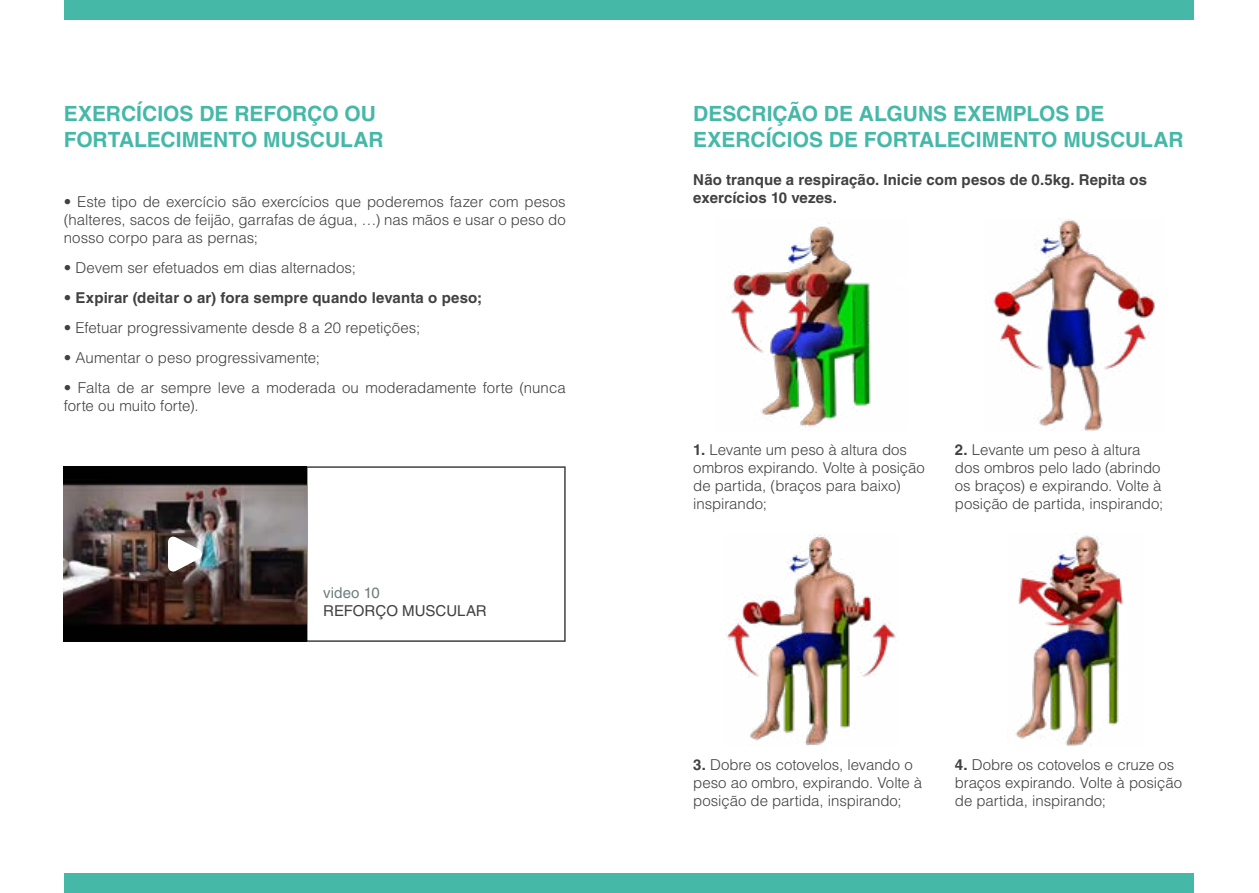
<style>
.page{position:relative;width:1259px;height:893px;background:#fff}
.page>*{position:absolute;margin:0;border:0;box-sizing:border-box;transform-origin:0 0}
.t1{font:700 21px/25.2px "Helvetica LT Std";color:#45b8a8}
.t2{font:300 15px/18px "Helvetica LT Std";color:#414042}
.t3{font:700 15px/18px "Helvetica LT Std";letter-spacing:.01em;color:#414042}
.t4{font:15px "Helvetica LT Std";color:#414042}
.t5{font:15px "Helvetica LT Std";letter-spacing:.005em;color:#6d7e7d}
.s1{font-weight:300}
.s2{font-weight:700}
</style>
<div class="page">
<div style="left:65px;top:873px;width:1129px;height:20px;background:#45b8a8"></div>
<div style="left:65px;top:0;width:1129px;height:20px;background:#45b8a8"></div>
<div style="left:306px;top:466px;width:260px;height:176px;border:2px solid #414042"></div>
<img style="left:64px;top:466px;width:242px;height:176px">
<svg style="left:168px;top:537px;width:34px;height:35px"></svg>
<img style="left:730px;top:223px;width:141px;height:205px">
<img style="left:727px;top:535px;width:169px;height:210px">
<img style="left:1016px;top:535px;width:108px;height:210px">
<img style="left:993px;top:219px;width:162px;height:211px">
<h1 class="t1" style="left:64px;top:101px;width:321px">EXERCÍCIOS DE REFORÇO OU<br>FORTALECIMENTO MUSCULAR</h1>
<p class="t2" style="left:64px;top:193px;width:503px;text-align:justify">• Este tipo de exercício são exercícios que poderemos fazer com pesos (halteres, sacos de feijão, garrafas de água, …) nas mãos e usar o peso do nosso corpo para as pernas;</p>
<p class="t2" style="left:64px;top:259px;width:294px">• Devem ser efetuados em dias alternados;</p>
<p class="t3" style="left:64px;top:289px;width:420px"><span class="s1">•</span> Expirar (deitar o ar) fora sempre quando levanta o peso;</p>
<p class="t2" style="left:64px;top:319px;width:358px">• Efetuar progressivamente desde 8 a 20 repetições;</p>
<p class="t2" style="left:64px;top:349px;width:258px">• Aumentar o peso progressivamente;</p>
<p class="t2" style="left:64px;top:379px;width:503px">• Falta de ar sempre leve a moderada ou moderadamente forte (nunca forte ou muito forte).</p>
<p class="t5" style="left:323px;top:584px;width:58px">video 10</p>
<p class="t4" style="left:323px;top:602px;width:165px">REFORÇO MUSCULAR</p>
<h1 class="t1" style="left:693px;top:101px;width:492px">DESCRIÇÃO DE ALGUNS EXEMPLOS DE<br>EXERCÍCIOS DE FORTALECIMENTO MUSCULAR</h1>
<p class="t3" style="left:693px;top:170px;width:455px">Não tranque a respiração. Inicie com pesos de 0.5kg. Repita os exercícios 10 vezes.</p>
<p class="t2" style="left:693px;top:440px;width:233px"><span class="s2">1.</span> Levante um peso à altura dos ombros expirando. Volte à posição de partida, (braços para baixo) inspirando;</p>
<p class="t2" style="left:955px;top:440px;width:210px"><span class="s2">2.</span> Levante um peso à altura dos ombros pelo lado (abrindo os braços) e expirando. Volte à posição de partida, inspirando;</p>
<p class="t2" style="left:693px;top:755px;width:230px"><span class="s2">3.</span> Dobre os cotovelos, levando o peso ao ombro, expirando. Volte à posição de partida, inspirando;</p>
<p class="t2" style="left:955px;top:755px;width:229px"><span class="s2">4.</span> Dobre os cotovelos e cruze os braços expirando. Volte à posição de partida, inspirando;</p>
</div>
